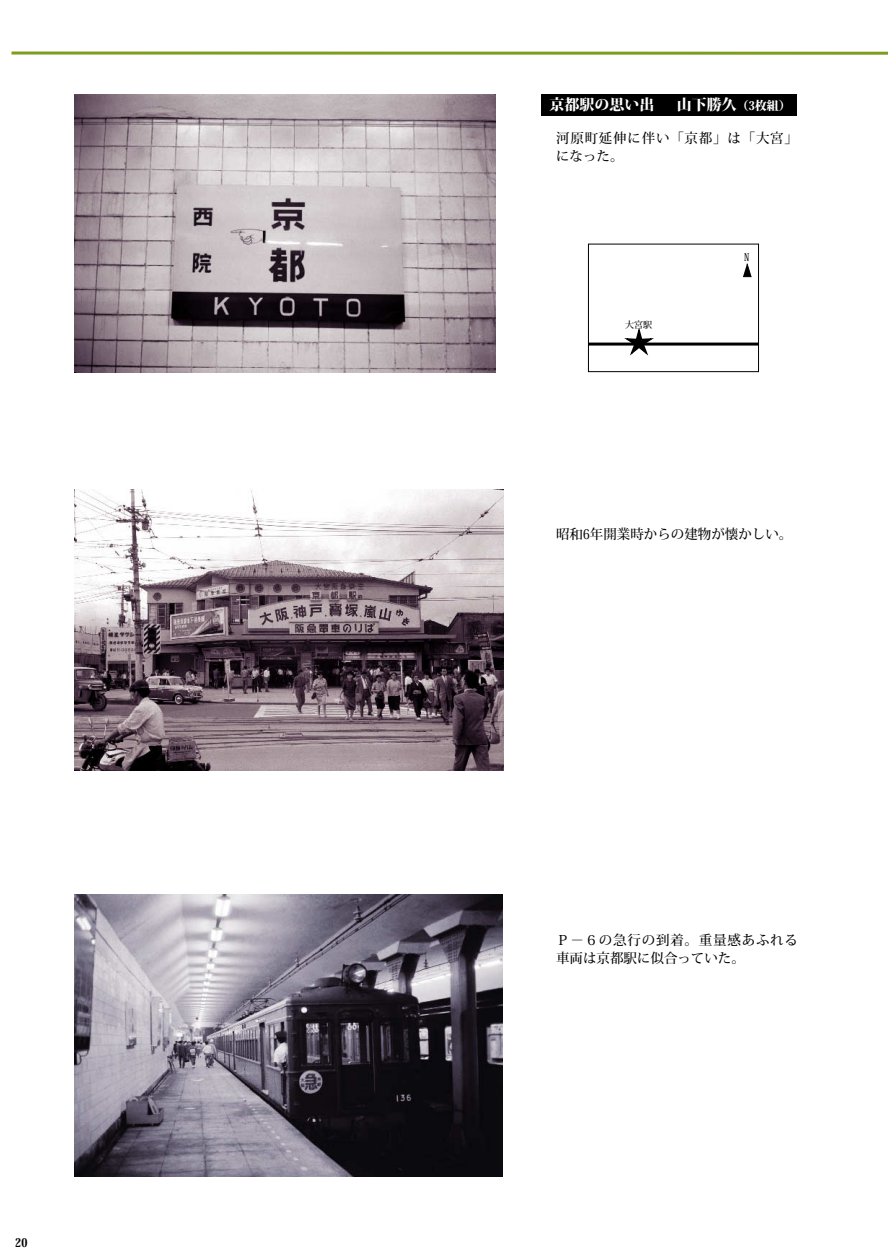
<style>
.page{position:relative;width:888px;height:1260px;background:#fff}
.page>*{position:absolute;margin:0;border:0;box-sizing:border-box;transform-origin:0 0}
.t1{font:15px "Koz Min Pro Heavy 90 ms RKSJ H";color:#fff}
.t2{font:500 13.5px/18px "Koz Min Pro";letter-spacing:.03em;color:#000}
.t3{font:500 13.5px/18px "Koz Min Pro";letter-spacing:.06em;color:#000}
.t4{font:500 13.5px "Koz Min Pro";color:#000}
.t5{font:12px "Koz Min Pro Heavy 90 ms RKSJ H";color:#fff}
.t6{font:12px "Koz Min Pro Heavy 90 ms RKSJ H";color:#000}
.t7{font:500 10.5px "Koz Min Pro";color:#000}
.t8{font:500 9px "Koz Min Pro";color:#000}
.s1{font-size:15px}
</style>
<div class="page">
<img style="left:74px;top:489px;width:430px;height:282px">
<div style="left:542px;top:94px;width:255px;height:22px;background:#000"></div>
<hr style="left:12px;top:52px;width:876px;height:3px;background:#7e9c1f">
<img style="left:74px;top:95px;width:422px;height:277px">
<img style="left:74px;top:895px;width:429px;height:281px">
<svg style="left:743px;top:263px;width:9px;height:14px"></svg>
<svg style="left:621px;top:328px;width:36px;height:28px"></svg>
<hr style="left:588px;top:343px;width:171px;height:3px;background:#000">
<div style="left:588px;top:244px;width:171px;height:128px;border:1px solid #000"></div>
<p class="t6" style="left:15px;top:1234px;width:14px">20</p>
<p class="t1" style="left:549px;top:94px;width:106px">京都駅の思い出</p>
<p class="t5" style="left:677px;top:97px;width:115px"><span class="s1">山下勝久</span>（3枚組）</p>
<p class="t3" style="left:556px;top:128px;width:243px">河原町延伸に伴い「京都」は「大宮」になった。</p>
<p class="t8" style="left:625px;top:318px;width:28px">大宮駅</p>
<p class="t7" style="left:744px;top:250px;width:7px">N</p>
<p class="t4" style="left:556px;top:524px;width:238px">昭和6年開業時からの建物が懐かしい。</p>
<p class="t2" style="left:556px;top:931px;width:243px">Ｐ－６の急行の到着。重量感あふれる車両は京都駅に似合っていた。</p>
</div>
